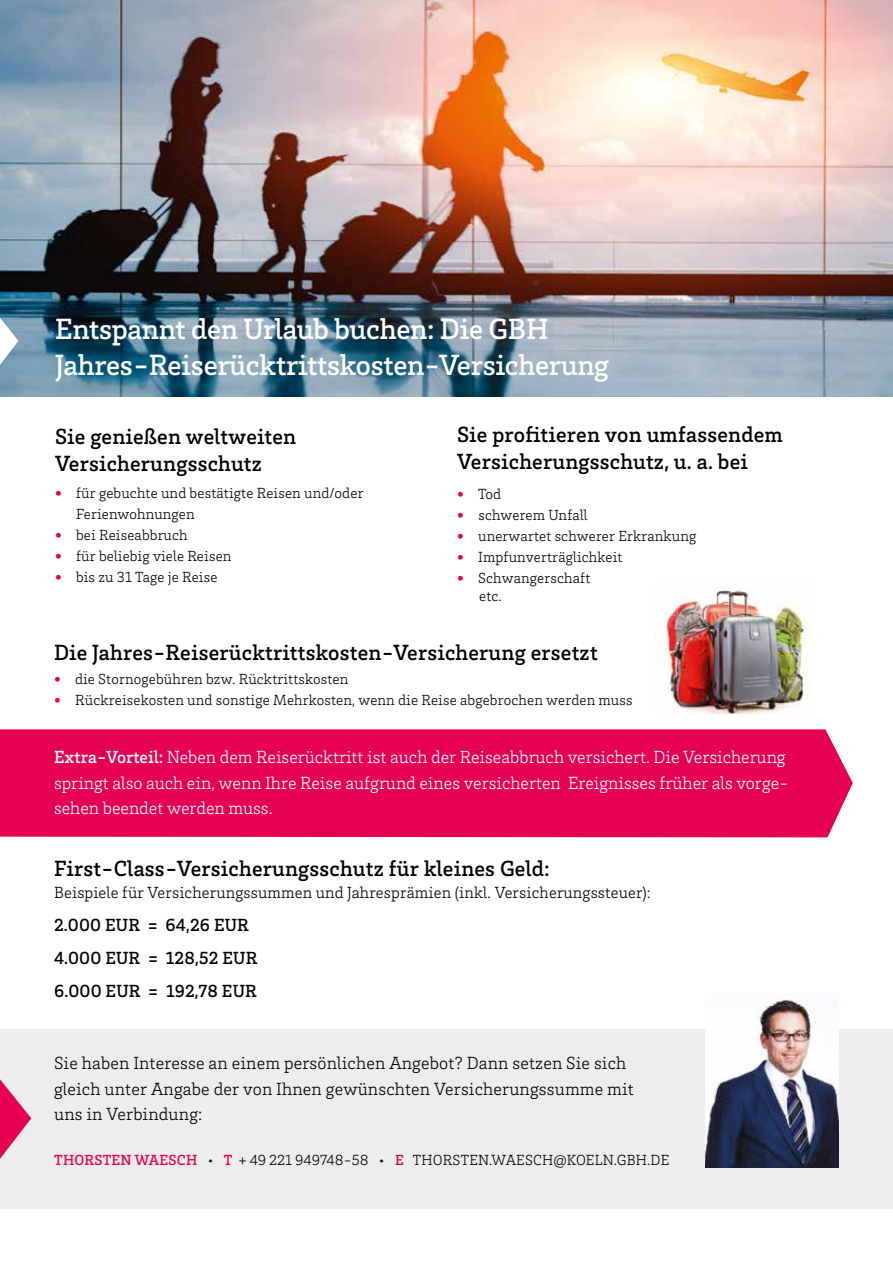
<style>
.page{position:relative;width:893px;height:1263px;background:#fff}
.page>*{position:absolute;margin:0;border:0;box-sizing:border-box;transform-origin:0 0}
.t1{font:500 30px/36px "Brix Slab";letter-spacing:-.01em;color:#fff}
.t2{font:500 22.5px/27px "Brix Slab";letter-spacing:.01em;color:#000}
.t3{font:300 18px/25.5px "Brix Slab";color:#fff}
.t4{font:300 18px/25.5px "Brix Slab";letter-spacing:.01em;color:#000}
.t5{font:500 18px/33px "Brix Slab";letter-spacing:.01em;color:#000}
.t6{font:300 16.5px "Brix Slab";letter-spacing:.01em;color:#000}
.t7{font:300 15px/21px "Brix Slab";letter-spacing:.01em;color:#000}
.s1{font-family:"Avenir";font-weight:400;font-size:13.5px;color:#e50051}
.s2{font-weight:500}
.s3{font-weight:500;color:#e50051}
</style>
<div class="page">
<div style="left:0;top:1029px;width:893px;height:180px;background:#ededed"></div>
<img style="left:0;top:0;width:893px;height:397px">
<img style="left:658px;top:587px;width:153px;height:127px">
<div style="left:0;top:729px;width:853px;height:108px;background:#e50051"></div>
<svg style="left:0;top:1079px;width:31px;height:80px"></svg>
<svg style="left:0;top:318px;width:19px;height:47px"></svg>
<img style="left:706px;top:999px;width:133px;height:169px">
<h1 class="t1" style="left:55px;top:310px;width:555px">Entspannt den Urlaub buchen: Die GBH<br>Jahres-Reiserücktrittskosten-Versicherung</h1>
<h2 class="t2" style="left:55px;top:422px;width:243px">Sie genießen weltweiten<br>Versicherungsschutz</h2>
<p class="t7" style="left:76px;top:482px;width:289px;text-indent:-21px"><span class="s1">•</span> für gebuchte und bestätigte Reisen und/oder<br>Ferienwohnungen</p>
<p class="t7" style="left:55px;top:524px;width:134px"><span class="s1">•</span> bei Reiseabbruch</p>
<p class="t7" style="left:55px;top:545px;width:178px"><span class="s1">•</span> für beliebig viele Reisen</p>
<p class="t7" style="left:55px;top:566px;width:164px"><span class="s1">•</span> bis zu 31 Tage je Reise</p>
<h2 class="t2" style="left:457px;top:420px;width:327px">Sie profitieren von umfassendem<br>Versicherungsschutz, u. a. bei</h2>
<p class="t7" style="left:457px;top:483px;width:46px"><span class="s1">•</span> Tod</p>
<p class="t7" style="left:457px;top:504px;width:132px"><span class="s1">•</span> schwerem Unfall</p>
<p class="t7" style="left:457px;top:525px;width:241px"><span class="s1">•</span> unerwartet schwerer Erkrankung</p>
<p class="t7" style="left:457px;top:546px;width:167px"><span class="s1">•</span> Impfunverträglichkeit</p>
<p class="t7" style="left:479px;top:568px;width:113px;line-height:18px;text-indent:-22px"><span class="s1">•</span> Schwangerschaft etc.</p>
<h2 class="t2" style="left:54px;top:638px;width:545px">Die Jahres-Reiserücktrittskosten-Versicherung ersetzt</h2>
<p class="t7" style="left:54px;top:668px;width:296px"><span class="s1">•</span> die Stornogebühren bzw. Rücktrittskosten</p>
<p class="t7" style="left:54px;top:689px;width:580px"><span class="s1">•</span> Rückreisekosten und sonstige Mehrkosten, wenn die Reise abgebrochen werden muss</p>
<p class="t3" style="left:54px;top:744px;width:737px"><span class="s2">Extra-Vorteil:</span> Neben dem Reiserücktritt ist auch der Reiseabbruch versichert. Die Versicherung springt also auch ein, wenn Ihre Reise aufgrund eines versicherten Ereignisses früher als vorge&shy;sehen beendet werden muss.</p>
<h2 class="t2" style="left:54px;top:854px;width:497px">First-Class-Versicherungsschutz für kleines Geld:</h2>
<p class="t6" style="left:54px;top:882px;width:598px">Beispiele für Versicherungssummen und Jahresprämien (inkl. Versicherungssteuer):</p>
<p class="t5" style="left:54px;top:908px;width:205px">2.000 EUR = 64,26 EUR<br>4.000 EUR = 128,52 EUR<br>6.000 EUR = 192,78 EUR</p>
<p class="t4" style="left:54px;top:1049px;width:581px">Sie haben Interesse an einem persönlichen Angebot? Dann setzen Sie sich gleich unter Angabe der von Ihnen gewünschten Versicherungssumme mit uns in Verbindung:</p>
<p class="t7" style="left:54px;top:1149px;width:617px"><span class="s3">THORSTEN WAESCH</span> • <span class="s3">T</span> + 49 221 949748-58 • <span class="s3">E</span> THORSTEN.WAESCH@KOELN.GBH.DE</p>
</div>
